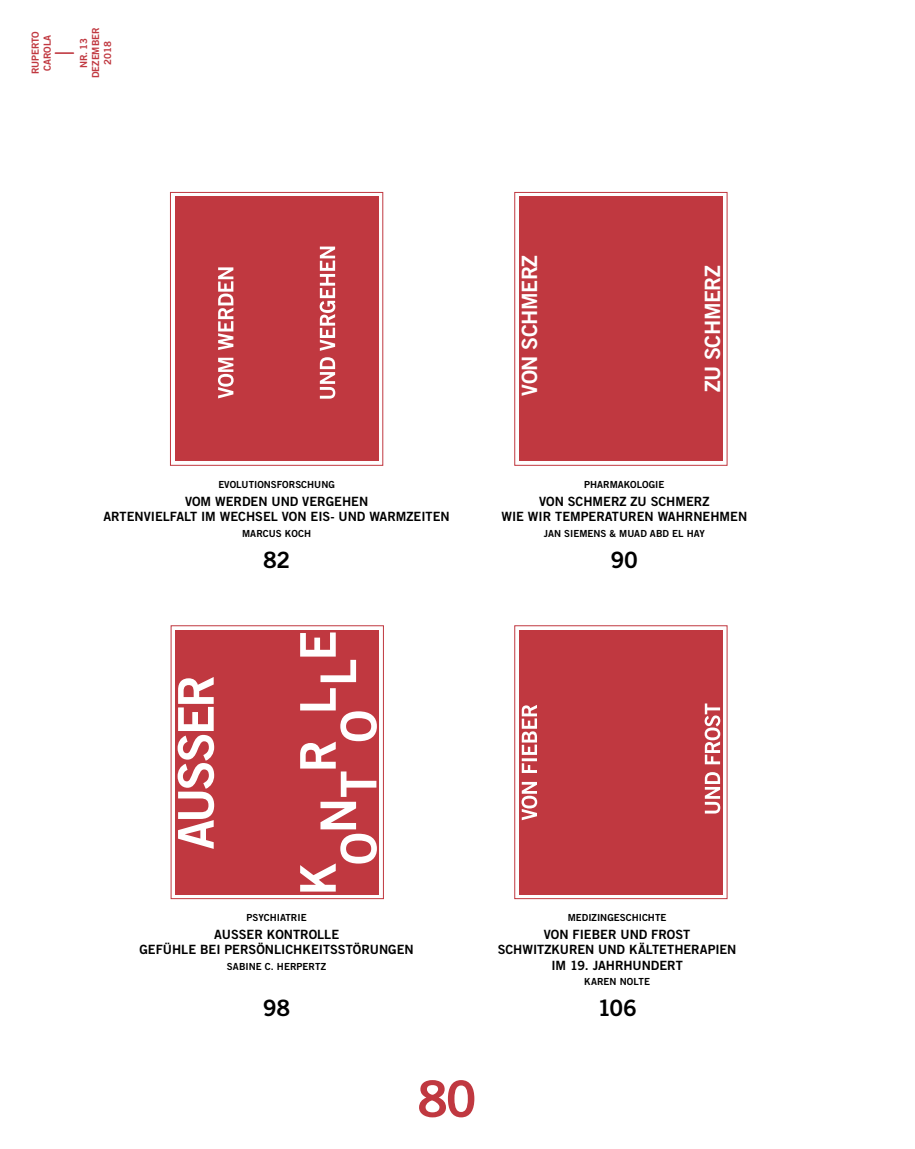
<style>
.page{position:relative;width:915px;height:1149px;background:#fff}
.page>*{position:absolute;margin:0;border:0;box-sizing:border-box;transform-origin:0 0}
.t1{font:50.25px "Trade Gothic LT Std Bd 2";color:#c03840}
.t2{font:22.5px "Trade Gothic LT Std Bd 2";letter-spacing:-.02em;color:#000}
.t3{font:21.15px "Trade Gothic LT Std Bd 2";letter-spacing:-.02em;color:#fff}
.t4{font:300 18.75px "Trade Gothic LT Std";color:#c03840}
.t5{font:12.75px/15.5px "Trade Gothic LT Std Bd 2";color:#000;text-align:center}
.t6{font:9.75px "Trade Gothic LT Std Bd 2";color:#000}
.t7{font:9.75px/12px "Trade Gothic LT Std Bd 2";color:#c03840;text-align:center}
</style>
<div class="page">
<div style="left:514px;top:625px;width:213px;height:273px;border:1px solid #c03840"></div>
<div style="left:170px;top:192px;width:213px;height:273px;border:1px solid #c03840"></div>
<div style="left:514px;top:192px;width:213px;height:273px;border:1px solid #c03840"></div>
<div style="left:175px;top:196px;width:203px;height:265px;background:#c03840"></div>
<svg style="left:319px;top:246px;width:16px;height:152px"></svg>
<svg style="left:218px;top:267px;width:15px;height:131px"></svg>
<div style="left:519px;top:196px;width:203px;height:265px;background:#c03840"></div>
<div style="left:175px;top:629px;width:204px;height:265px;background:#c03840"></div>
<svg style="left:177px;top:677px;width:37px;height:171px"></svg>
<svg style="left:300px;top:632px;width:77px;height:259px"></svg>
<div style="left:519px;top:629px;width:203px;height:265px;background:#c03840"></div>
<svg style="left:521px;top:705px;width:16px;height:115px"></svg>
<svg style="left:704px;top:703px;width:16px;height:110px"></svg>
<p class="t7" style="left:29px;top:74px;width:45px;rotate:-90deg">RUPERTO<br>CAROLA</p>
<p class="t7" style="left:77px;top:78px;width:52px;rotate:-90deg">NR. 13<br>DEZEMBER</p>
<h3 class="t4" style="left:55px;top:40px;width:20px">—</h3>
<p class="t7" style="left:101px;top:65px;width:25px;rotate:-90deg">2018</p>
<p class="t6" style="left:218px;top:478px;width:118px">EVOLUTIONSFORSCHUNG</p>
<p class="t5" style="left:103px;top:493px;width:347px">VOM WERDEN UND VERGEHEN<br>ARTENVIELFALT IM WECHSEL VON EIS- UND WARMZEITEN</p>
<p class="t6" style="left:242px;top:527px;width:71px">MARCUS KOCH</p>
<h2 class="t2" style="left:263px;top:545px;width:29px">82</h2>
<h3 class="t3" style="left:516px;top:395px;width:142px;rotate:-90deg">VON SCHMERZ</h3>
<h3 class="t3" style="left:699px;top:392px;width:128px;rotate:-90deg">ZU SCHMERZ</h3>
<p class="t6" style="left:584px;top:478px;width:82px">PHARMAKOLOGIE</p>
<p class="t5" style="left:501px;top:493px;width:247px">VON SCHMERZ ZU SCHMERZ<br>WIE WIR TEMPERATUREN WAHRNEHMEN</p>
<p class="t6" style="left:543px;top:527px;width:162px">JAN SIEMENS &amp; MUAD ABD EL HAY</p>
<h2 class="t2" style="left:610px;top:545px;width:29px">90</h2>
<p class="t6" style="left:246px;top:911px;width:62px">PSYCHIATRIE</p>
<p class="t5" style="left:139px;top:926px;width:276px">AUSSER KONTROLLE<br>GEFÜHLE BEI PERSÖNLICHKEITSSTÖRUNGEN</p>
<p class="t6" style="left:227px;top:960px;width:101px">SABINE C. HERPERTZ</p>
<h2 class="t2" style="left:263px;top:993px;width:28px">98</h2>
<p class="t6" style="left:567px;top:911px;width:100px">MEDIZINGESCHICHTE</p>
<p class="t5" style="left:497px;top:926px;width:240px">VON FIEBER UND FROST<br>SCHWITZKUREN UND KÄLTETHERAPIEN<br>IM 19. JAHRHUNDERT</p>
<p class="t6" style="left:584px;top:975px;width:67px">KAREN NOLTE</p>
<h2 class="t2" style="left:597px;top:993px;width:41px">106</h2>
<h1 class="t1" style="left:417px;top:1067px;width:61px">80</h1>
</div>
